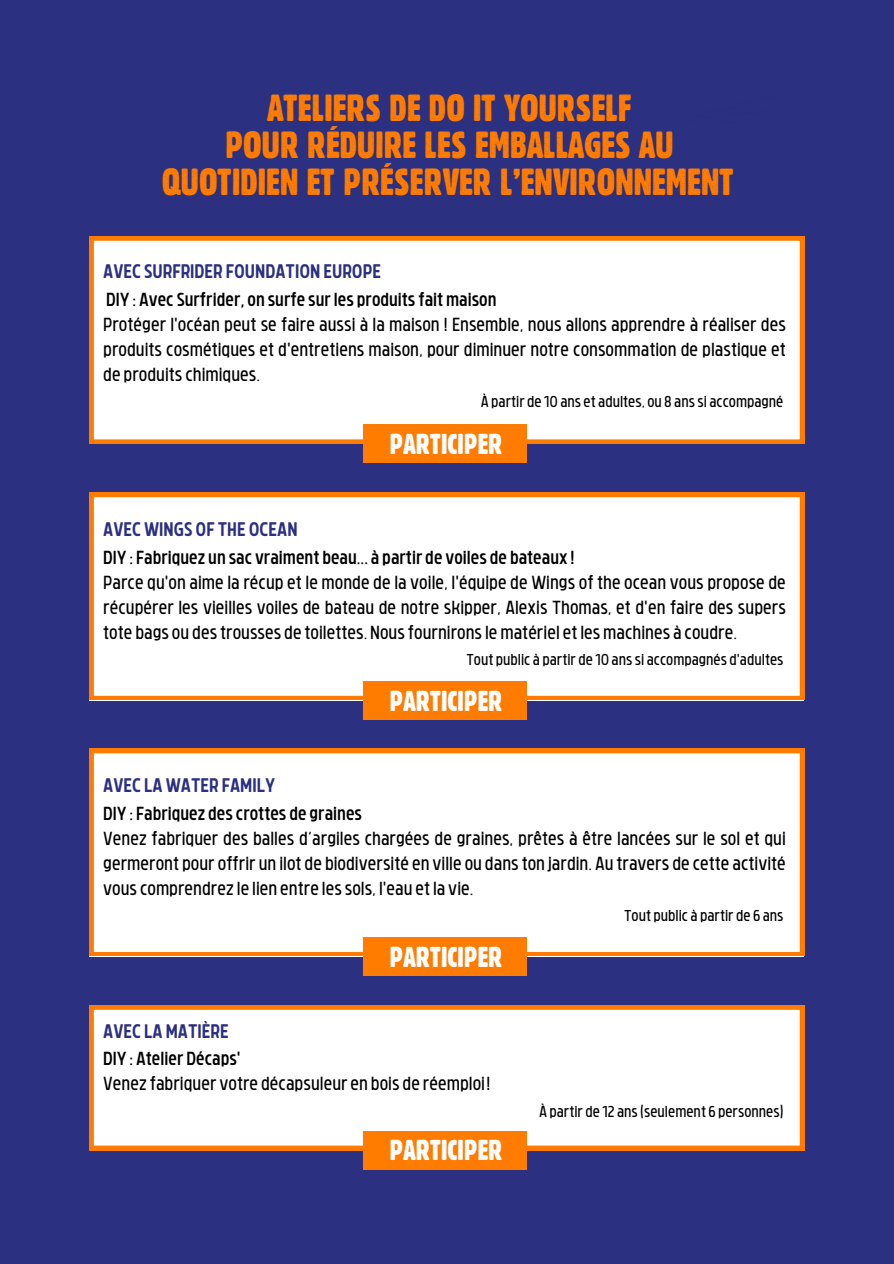
<style>
.page{position:relative;width:894px;height:1264px;background:#fff}
.page>*{position:absolute;margin:0;border:0;box-sizing:border-box;transform-origin:0 0}
.t1{font:36.75px/37.2px "Gothic 821 Condensed BT Regular TRAME";color:#ff7c00;text-align:center}
.t2{font:28.05px "Gothic 821 Condensed BT Regular TRAME";color:#fff}
.t3{font:700 18.75px "Brilk";color:#2b3080}
.t4{font:18px/25px "Brilk Sans";color:#000}
.t5{font:15px "Brilk Sans";color:#000}
.s1{font-weight:500}
</style>
<div class="page">
<div style="left:0;top:0;width:893px;height:1263px;background:#2b3080"></div>
<div style="left:89px;top:236px;width:715px;height:207px;background:#fff"></div>
<div style="left:363px;top:424px;width:163px;height:39px;background:#ff7c00"></div>
<div style="left:89px;top:492px;width:715px;height:207px;background:#fff"></div>
<div style="left:363px;top:681px;width:163px;height:38px;background:#ff7c00"></div>
<div style="left:89px;top:748px;width:715px;height:207px;background:#fff"></div>
<div style="left:363px;top:937px;width:163px;height:38px;background:#ff7c00"></div>
<svg style="left:89px;top:1005px;width:715px;height:145px"></svg>
<div style="left:363px;top:1130px;width:163px;height:39px;background:#ff7c00"></div>
<p class="t1" style="left:162px;top:92px;width:573px">ATELIERS DE DO IT YOURSELF<br>POUR RÉDUIRE LES EMBALLAGES AU<br>QUOTIDIEN ET PRÉSERVER L’ENVIRONNEMENT</p>
<h3 class="t3" style="left:103px;top:264px;width:279px">AVEC SURFRIDER FOUNDATION EUROPE</h3>
<h4 class="t4" style="left:103px;top:289px;width:684px"><span class="s1">DIY : Avec Surfrider, on surfe sur les produits fait maison<br></span>Protéger l'océan peut se faire aussi à la maison ! Ensemble, nous allons apprendre à réaliser des produits cosmétiques et d'entretiens maison, pour diminuer notre consommation de plastique et de produits chimiques.</h4>
<p class="t5" style="left:480px;top:396px;width:304px">À partir de 10 ans et adultes, ou 8 ans si accompagné</p>
<h1 class="t2" style="left:389px;top:433px;width:114px">PARTICIPER</h1>
<h3 class="t3" style="left:103px;top:522px;width:196px">AVEC WINGS OF THE OCEAN</h3>
<h4 class="t4" style="left:103px;top:547px;width:684px"><span class="s1">DIY : Fabriquez un sac vraiment beau... à partir de voiles de bateaux !<br></span>Parce qu'on aime la récup et le monde de la voile, l'équipe de Wings of the ocean vous propose de récupérer les vieilles voiles de bateau de notre skipper, Alexis Thomas, et d'en faire des supers tote bags ou des trousses de toilettes. Nous fournirons le matériel et les machines à coudre.</h4>
<p class="t5" style="left:466px;top:654px;width:318px">Tout public à partir de 10 ans si accompagnés d'adultes</p>
<h2 class="t2" style="left:389px;top:689px;width:114px">PARTICIPER</h2>
<p class="t3" style="left:103px;top:778px;width:174px">AVEC LA WATER FAMILY</p>
<h2 class="t4" style="left:103px;top:803px;width:684px"><span class="s1">DIY : Fabriquez des crottes de graines<br></span>Venez fabriquer des balles d’argiles chargées de graines, prêtes à être lancées sur le sol et qui germeront pour offrir un ilot de biodiversité en ville ou dans ton jardin. Au travers de cette activité vous comprendrez le lien entre les sols, l'eau et la vie.</h2>
<h3 class="t5" style="left:624px;top:910px;width:161px">Tout public à partir de 6 ans</h3>
<h3 class="t2" style="left:389px;top:945px;width:114px">PARTICIPER</h3>
<h4 class="t3" style="left:103px;top:1023px;width:127px">AVEC LA MATIÈRE</h4>
<p class="t4" style="left:103px;top:1048px;width:388px"><span class="s1">DIY : Atelier Décaps'<br></span>Venez fabriquer votre décapsuleur en bois de réemploi!</p>
<h4 class="t2" style="left:389px;top:1138px;width:114px">PARTICIPER</h4>
<h2 class="t5" style="left:539px;top:1105px;width:246px">À partir de 12 ans (seulement 6 personnes)</h2>
</div>
